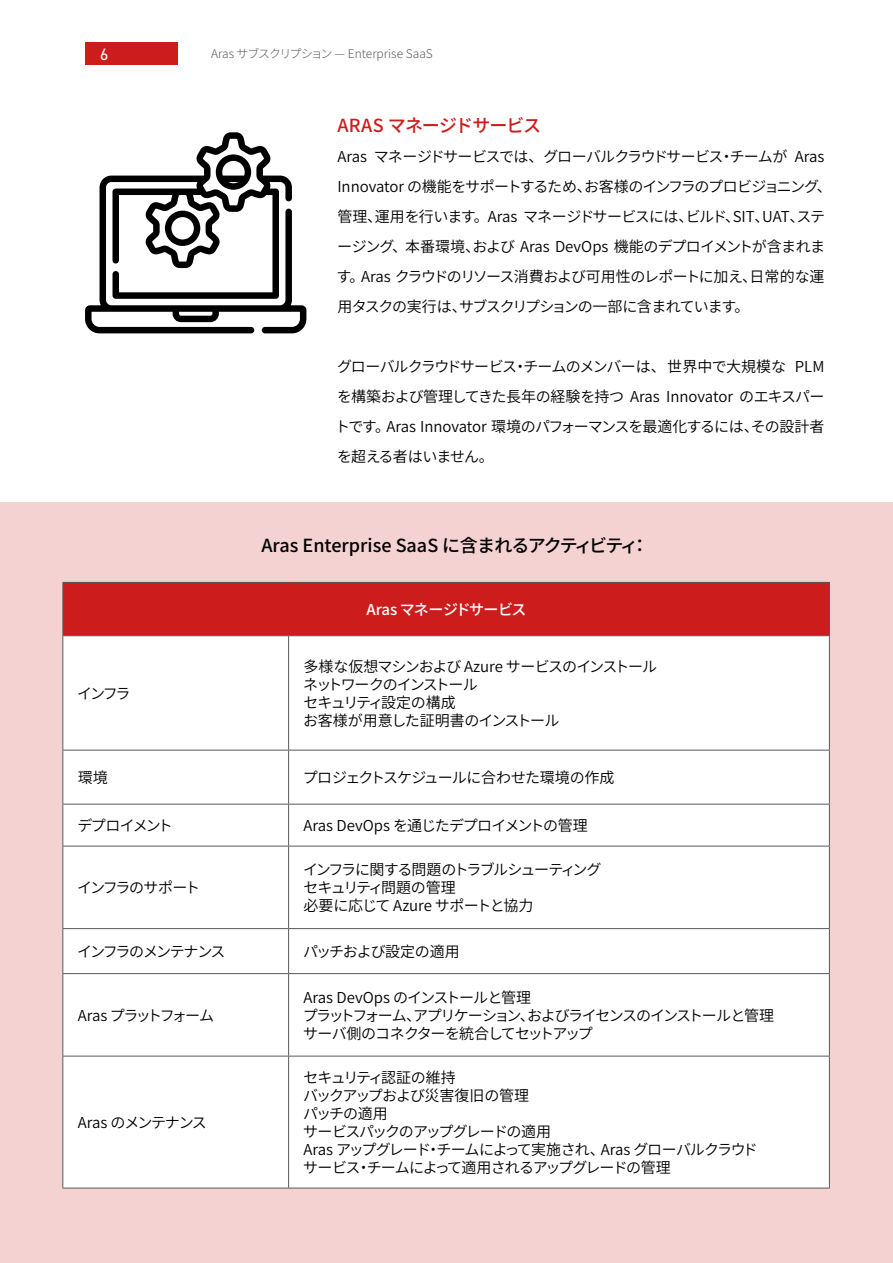
<style>
.page{position:relative;width:893px;height:1263px;background:#fff}
.page>*{position:absolute;margin:0;border:0;box-sizing:border-box;transform-origin:0 0}
.t1{font:500 18px "Source Han Sans JP";letter-spacing:-.01em;color:#000}
.t2{font:500 18px "Source Han Sans JP";letter-spacing:-.045em;color:#cc1c1c}
.t3{font:16.5px "DIN2014";color:#fff}
.t4{font:15px/18px "Source Han Sans JP";letter-spacing:-.06em;color:#000}
.t5{font:15px/30px "Source Han Sans JP";letter-spacing:-.04em;color:#000}
.t6{font:15px/18px "Source Han Sans JP";letter-spacing:-.085em;color:#000}
.t7{font:15px "Source Han Sans JP";letter-spacing:-.035em;color:#000}
.t8{font:15px "Source Han Sans JP";letter-spacing:-.11em;color:#000}
.t9{font:500 15px "Source Han Sans JP";letter-spacing:-.035em;color:#fff}
.t10{font:15px "Source Han Sans JP";letter-spacing:-.105em;color:#000}
.t11{font:300 12px "Source Han Sans JP";color:#5a5a5a}
</style>
<div class="page">
<div style="left:85px;top:42px;width:92px;height:22px;background:#cc1c1c"></div>
<div style="left:0;top:503px;width:893px;height:760px;background:#f5d2d2"></div>
<div style="left:63px;top:582px;width:766px;height:54px;background:#cc1c1c"></div>
<div style="left:63px;top:636px;width:766px;height:552px;background:#fff"></div>
<hr style="left:62px;top:582px;width:227px;height:1px;background:#5a5a5a">
<hr style="left:62px;top:583px;width:1px;height:52px;background:#5a5a5a">
<hr style="left:289px;top:582px;width:541px;height:1px;background:#5a5a5a">
<hr style="left:829px;top:583px;width:1px;height:52px;background:#5a5a5a">
<hr style="left:62px;top:635px;width:227px;height:1px;background:#5a5a5a">
<hr style="left:289px;top:635px;width:541px;height:1px;background:#5a5a5a">
<hr style="left:288px;top:636px;width:1px;height:114px;background:#5a5a5a">
<hr style="left:62px;top:750px;width:227px;height:1px;background:#5a5a5a">
<hr style="left:289px;top:750px;width:541px;height:1px;background:#5a5a5a">
<hr style="left:288px;top:750px;width:1px;height:54px;background:#5a5a5a">
<hr style="left:62px;top:804px;width:227px;height:1px;background:#5a5a5a">
<hr style="left:289px;top:804px;width:541px;height:1px;background:#5a5a5a">
<hr style="left:288px;top:804px;width:1px;height:42px;background:#5a5a5a">
<hr style="left:62px;top:846px;width:227px;height:1px;background:#5a5a5a">
<hr style="left:289px;top:846px;width:541px;height:1px;background:#5a5a5a">
<hr style="left:288px;top:846px;width:1px;height:82px;background:#5a5a5a">
<hr style="left:62px;top:928px;width:227px;height:1px;background:#5a5a5a">
<hr style="left:289px;top:928px;width:541px;height:1px;background:#5a5a5a">
<hr style="left:288px;top:929px;width:1px;height:44px;background:#5a5a5a">
<hr style="left:62px;top:973px;width:227px;height:1px;background:#5a5a5a">
<hr style="left:289px;top:973px;width:541px;height:1px;background:#5a5a5a">
<hr style="left:288px;top:974px;width:1px;height:82px;background:#5a5a5a">
<hr style="left:62px;top:1056px;width:227px;height:1px;background:#5a5a5a">
<hr style="left:289px;top:1056px;width:541px;height:1px;background:#5a5a5a">
<hr style="left:288px;top:1056px;width:1px;height:132px;background:#5a5a5a">
<hr style="left:62px;top:636px;width:1px;height:114px;background:#5a5a5a">
<hr style="left:829px;top:636px;width:1px;height:114px;background:#5a5a5a">
<hr style="left:62px;top:750px;width:1px;height:54px;background:#5a5a5a">
<hr style="left:829px;top:750px;width:1px;height:54px;background:#5a5a5a">
<hr style="left:62px;top:804px;width:1px;height:42px;background:#5a5a5a">
<hr style="left:829px;top:804px;width:1px;height:42px;background:#5a5a5a">
<hr style="left:62px;top:846px;width:1px;height:82px;background:#5a5a5a">
<hr style="left:829px;top:846px;width:1px;height:82px;background:#5a5a5a">
<hr style="left:62px;top:929px;width:1px;height:44px;background:#5a5a5a">
<hr style="left:829px;top:929px;width:1px;height:44px;background:#5a5a5a">
<hr style="left:62px;top:974px;width:1px;height:82px;background:#5a5a5a">
<hr style="left:829px;top:974px;width:1px;height:82px;background:#5a5a5a">
<hr style="left:62px;top:1056px;width:1px;height:132px;background:#5a5a5a">
<hr style="left:829px;top:1056px;width:1px;height:132px;background:#5a5a5a">
<hr style="left:62px;top:1188px;width:227px;height:1px;background:#5a5a5a">
<hr style="left:289px;top:1188px;width:541px;height:1px;background:#5a5a5a">
<svg style="left:85px;top:132px;width:221px;height:201px"></svg>
<p class="t3" style="left:100px;top:44px;width:10px">6</p>
<p class="t11" style="left:211px;top:47px;width:223px">Aras サブスクリプション — Enterprise SaaS</p>
<p class="t2" style="left:337px;top:115px;width:205px">ARAS マネージドサービス</p>
<p class="t5" style="left:337px;top:142px;width:497px">Aras マネージドサービスでは、グローバルクラウドサービス・チームが Aras Innovator の機能をサポートするため、お客様のインフラのプロビジョニング、管理、運用を行います。Aras マネージドサービスには、ビルド、SIT、UAT、ステージング、本番環境、および Aras DevOps 機能のデプロイメントが含まれます。Aras クラウドのリソース消費および可用性のレポートに加え、日常的な運用タスクの実行は、サブスクリプションの一部に含まれています。</p>
<p class="t4" style="left:335px;top:352px;width:491px;line-height:30px;text-align:justify">グローバルクラウドサービス・チームのメンバーは、 世界中で大規模な PLMを構築および管理してきた長年の経験を持つ Aras Innovator のエキスパートです。Aras Innovator 環境のパフォーマンスを最適化するには、その設計者を超える者はいません。</p>
<p class="t1" style="left:261px;top:535px;width:389px">Aras Enterprise SaaS に含まれるアクティビティ：</p>
<p class="t4" style="left:77px;top:685px;width:55px">インフラ</p>
<p class="t9" style="left:366px;top:601px;width:162px">Aras マネージドサービス</p>
<p class="t4" style="left:303px;top:658px;width:355px">多様な仮想マシンおよび Azure サービスのインストールネットワークのインストール<br>セキュリティ設定の構成<br>お客様が用意した証明書のインストール</p>
<p class="t4" style="left:78px;top:769px;width:31px">環境</p>
<p class="t7" style="left:303px;top:769px;width:313px">プロジェクトスケジュールに合わせた環境の作成</p>
<p class="t8" style="left:77px;top:817px;width:97px">デプロイメント</p>
<p class="t7" style="left:304px;top:817px;width:286px">Aras DevOps を通じたデプロイメントの管理</p>
<p class="t8" style="left:77px;top:879px;width:124px">インフラのサポート</p>
<p class="t4" style="left:303px;top:861px;width:300px">インフラに関する問題のトラブルシューティングセキュリティ問題の管理<br>必要に応じて Azure サポートと協力</p>
<p class="t8" style="left:77px;top:943px;width:150px">インフラのメンテナンス</p>
<p class="t4" style="left:303px;top:943px;width:158px">パッチおよび設定の適用</p>
<p class="t10" style="left:78px;top:1007px;width:138px">Aras プラットフォーム</p>
<p class="t4" style="left:78px;top:1114px;width:131px">Aras のメンテナンス</p>
<p class="t6" style="left:303px;top:989px;width:473px">Aras DevOps のインストールと管理<br>プラットフォーム、アプリケーション、およびライセンスのインストールと管理サーバ側のコネクターを統合してセットアップ</p>
<p class="t4" style="left:303px;top:1069px;width:456px">セキュリティ認証の維持<br>バックアップおよび災害復旧の管理<br>パッチの適用<br>サービスパックのアップグレードの適用<br>Aras アップグレード・チームによって実施され、Aras グローバルクラウドサービス・チームによって適用されるアップグレードの管理</p>
</div>
